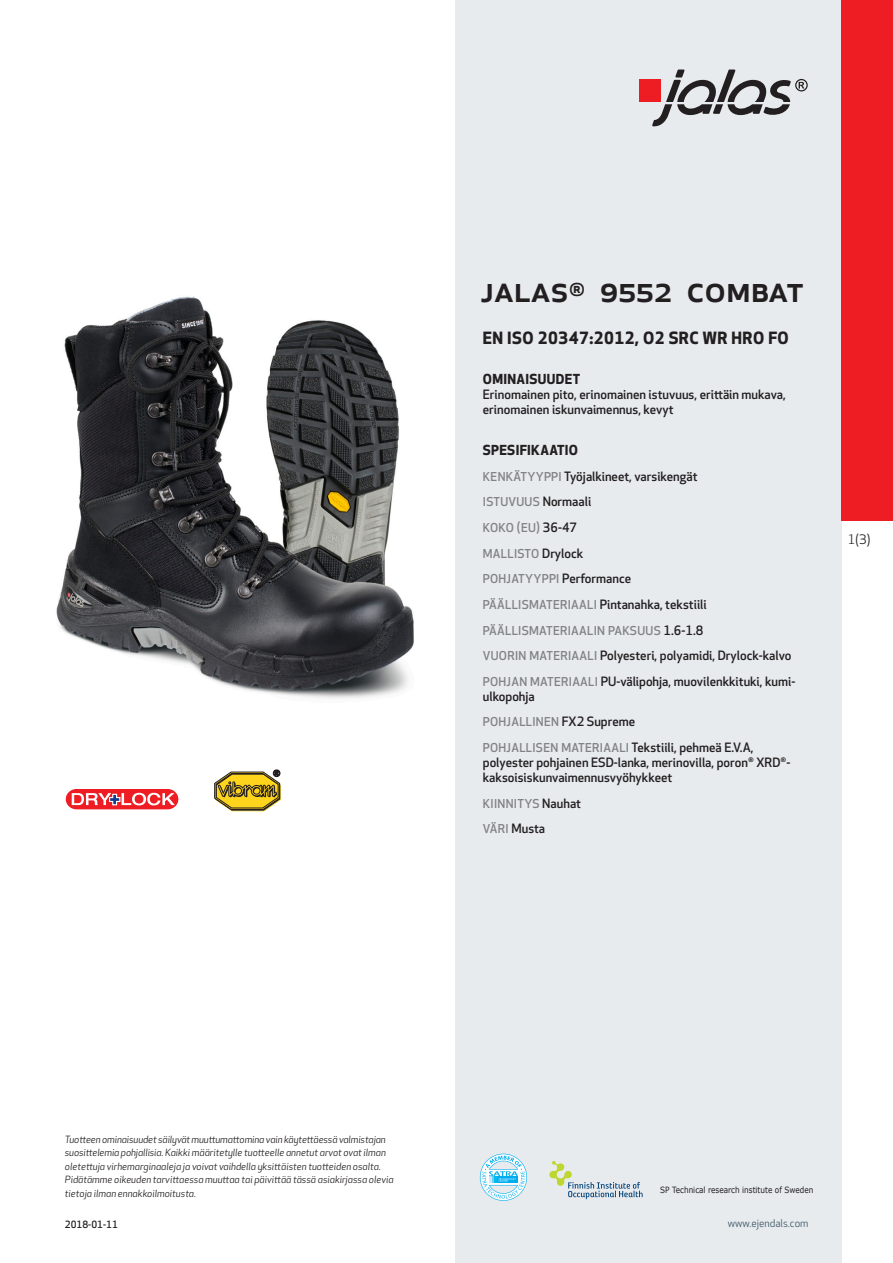
<style>
.page{position:relative;width:893px;height:1263px;background:#fff}
.page>*{position:absolute;margin:0;border:0;box-sizing:border-box;transform-origin:0 0}
.prodname{font:500 36px "Apex New";color:#231f20}
.Funktion_body{font:700 16.5px "Apex New";letter-spacing:.025em;color:#231f20}
.Funktion_body-2{font:700 13.5px "Apex New";letter-spacing:.025em;color:#231f20}
.t1{font:12.75px "Apex New";color:#231f20}
.Funktion_body-3{font:500 12.6px/15px "Apex New";color:#231f20}
.Funktion_body-4{font:500 12px "Apex New";letter-spacing:.025em;color:#808285}
.t2{font:10.5px "Apex New";color:#405968}
.t3{font:italic 9.75px/13.5px "Apex New";color:#231f20}
.Sidfot_datum{font:500 9.75px "Apex New";color:#231f20}
.t4{font:8.55px "Verdana";color:#231f20;scale:.85 1}
.s1{font-size:12px;color:#808285}
.s2{font-size:12.6px;color:#231f20}
</style>
<div class="page">
<div style="left:455px;top:0;width:387px;height:1263px;background:#e8ebee"></div>
<svg style="left:549px;top:1161px;width:94px;height:38px"></svg>
<svg style="left:480px;top:1154px;width:47px;height:47px"></svg>
<div style="left:639px;top:80px;width:22px;height:22px;background:#ee1d23"></div>
<svg style="left:652px;top:70px;width:156px;height:56px"></svg>
<div style="left:842px;top:0;width:51px;height:520px;background:#ee1d23"></div>
<img style="left:56px;top:296px;width:358px;height:403px">
<svg style="left:65px;top:789px;width:114px;height:21px"></svg>
<svg style="left:214px;top:770px;width:67px;height:41px;background:#b9a244"></svg>
<p class="prodname" style="left:480px;top:265px;width:325px">JALAS<sup>®</sup> 9552 Combat</p>
<p class="Funktion_body" style="left:483px;top:326px;width:307px">EN ISO 20347:2012, O2 SRC WR HRO FO</p>
<p class="Funktion_body-2" style="left:483px;top:370px;width:99px">OMINAISUUDET</p>
<p class="Funktion_body-3" style="left:483px;top:387px;width:304px">Erinomainen pito, erinomainen istuvuus, erittäin mukava, erinomainen iskunvaimennus, kevyt</p>
<p class="Funktion_body-2" style="left:483px;top:440px;width:97px">SPESIFIKAATIO</p>
<p class="Funktion_body-3" style="left:483px;top:468px;width:216px"><span class="s1">KENKÄTYYPPI</span> Työjalkineet, varsikengät</p>
<p class="Funktion_body-4" style="left:483px;top:494px;width:110px">ISTUVUUS <span class="s2">Normaali</span></p>
<p class="Funktion_body-4" style="left:483px;top:520px;width:96px">KOKO (EU) <span class="s2">36-47</span></p>
<p class="Funktion_body-4" style="left:483px;top:545px;width:102px">MALLISTO <span class="s2">Drylock</span></p>
<p class="Funktion_body-4" style="left:483px;top:571px;width:150px">POHJATYYPPI <span class="s2">Performance</span></p>
<p class="Funktion_body-3" style="left:483px;top:597px;width:225px"><span class="s1">PÄÄLLISMATERIAALI</span> Pintanahka, tekstiili</p>
<p class="Funktion_body-4" style="left:483px;top:622px;width:222px">PÄÄLLISMATERIAALIN PAKSUUS <span class="s2">1.6-1.8</span></p>
<p class="Funktion_body-3" style="left:483px;top:648px;width:310px"><span class="s1">VUORIN MATERIAALI</span> Polyesteri, polyamidi, Drylock-kalvo</p>
<p class="Funktion_body-3" style="left:483px;top:673px;width:314px"><span class="s1">POHJAN MATERIAALI</span> PU-välipohja, muovilenkkituki, kumi&shy;ulkopohja</p>
<p class="Funktion_body-4" style="left:483px;top:714px;width:154px">POHJALLINEN <span class="s2">FX2 Supreme</span></p>
<p class="Funktion_body-3" style="left:483px;top:740px;width:309px"><span class="s1">POHJALLISEN MATERIAALI</span> Tekstiili, pehmeä E.V.A, polyester pohjainen ESD-lanka, merinovilla, poron<sup>®</sup> XRD<sup>®</sup>- kaksoisiskunvaimennusvyöhykkeet</p>
<p class="Funktion_body-4" style="left:483px;top:795px;width:100px">KIINNITYS <span class="s2">Nauhat</span></p>
<p class="Funktion_body-3" style="left:483px;top:821px;width:64px"><span class="s1">VÄRI</span> Musta</p>
<p class="t1" style="left:848px;top:531px;width:24px">1(3)</p>
<p class="t3" style="left:65px;top:1132px;width:330px">Tuotteen ominaisuudet säilyvät muuttumattomina vain käytettäessä valmistajan suosittelemia pohjallisia. Kaikki määritetylle tuotteelle annetut arvot ovat ilman oletettuja virhemarginaaleja ja voivat vaihdella yksittäisten tuotteiden osalta.<br>Pidätämme oikeuden tarvittaessa muuttaa tai päivittää tässä asiakirjassa olevia tietoja ilman ennakkoilmoitusta.</p>
<p class="Sidfot_datum" style="left:65px;top:1218px;width:54px">2018-01-11</p>
<p class="t4" style="left:660px;top:1184px;width:182px">SP Technical research institute of Sweden</p>
<p class="t2" style="left:728px;top:1217px;width:82px">www.ejendals.com</p>
</div>
